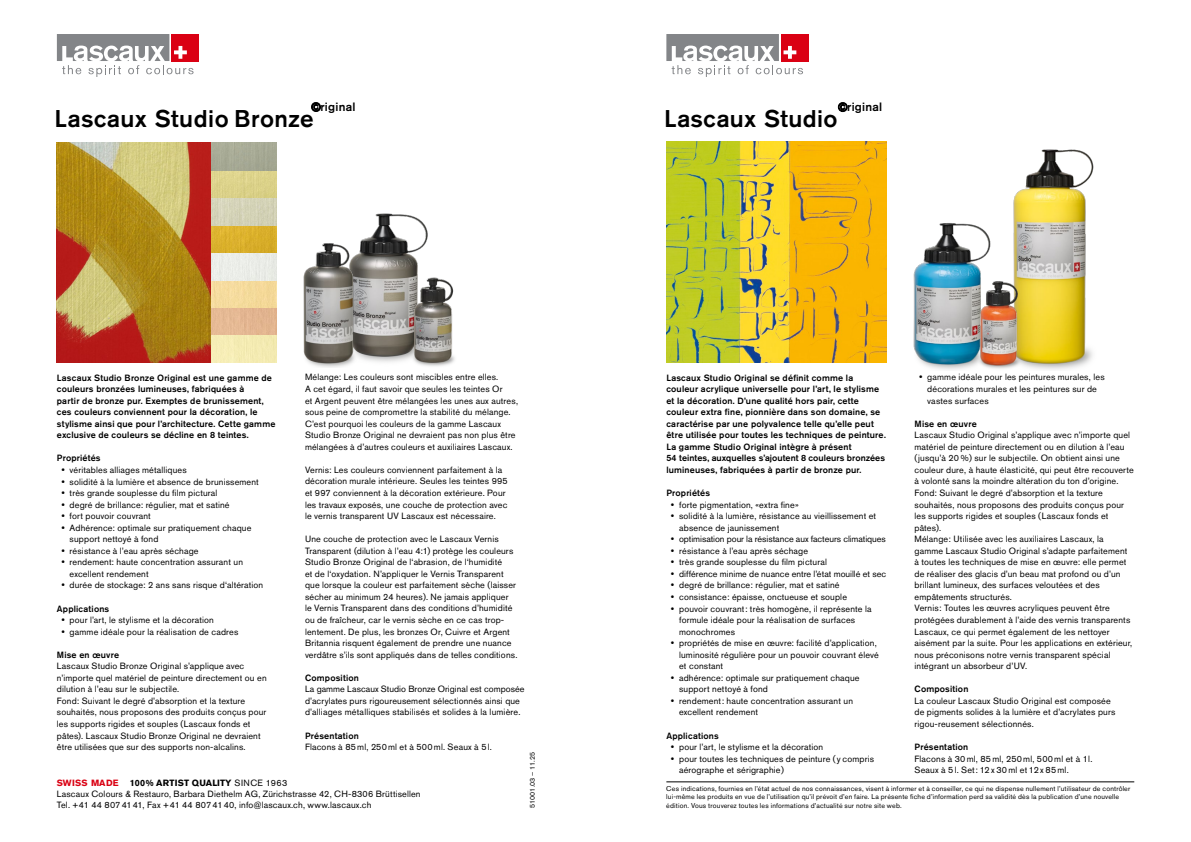
<style>
.page{position:relative;width:1191px;height:842px;background:#fff}
.page>*{position:absolute;margin:0;border:0;box-sizing:border-box;transform-origin:0 0}
.t1{font:500 24px "Akzidenz Grotesk BE";letter-spacing:.015em;color:#000}
.t2{font:500 12px "Akzidenz Grotesk BE";letter-spacing:.02em;color:#000}
.t3{font:9px/11.5px "Akzidenz Grotesk BE";letter-spacing:.015em;color:#000}
.t4{font:500 9px/11.5px "Akzidenz Grotesk BE";letter-spacing:.02em;color:#000}
.t5{font:7px/8.4px "Akzidenz Grotesk BE";letter-spacing:.025em;color:#000}
.t6{font:7px "Akzidenz Grotesk BE";color:#000}
.s1{font-family:"Arial";font-weight:400}
.s2{font-weight:700;color:#da0013}
.s3{font-weight:700}
</style>
<div class="page">
<div style="left:172px;top:34px;width:27px;height:27px;background:#da0013"></div>
<svg style="left:57px;top:34px;width:136px;height:43px"></svg>
<div style="left:781px;top:34px;width:27px;height:27px;background:#da0013"></div>
<svg style="left:666px;top:34px;width:137px;height:43px"></svg>
<img style="left:913px;top:247px;width:16px;height:120px">
<img style="left:666px;top:142px;width:220px;height:220px">
<img style="left:56px;top:142px;width:155px;height:220px">
<img style="left:211px;top:142px;width:65px;height:220px">
<img style="left:1014px;top:149px;width:80px;height:220px">
<img style="left:929px;top:198px;width:138px;height:172px">
<img style="left:361px;top:213px;width:59px;height:149px">
<img style="left:409px;top:220px;width:46px;height:146px">
<img style="left:303px;top:241px;width:58px;height:127px">
<hr style="left:666px;top:782px;width:468px;height:1px;background:#000">
<h2 class="t2" style="left:311px;top:100px;width:45px"><span class="s1">©</span>riginal</h2>
<h1 class="t1" style="left:55px;top:103px;width:260px">Lascaux Studio Bronze</h1>
<p class="t4" style="left:57px;top:371px;width:220px">Lascaux Studio Bronze Original est une gamme de couleurs bronzées lumineuses, fabriquées à<br>partir de bronze pur. Exemptes de brunissement, ces couleurs conviennent pour la décoration, le stylisme ainsi que pour l’architecture. Cette gamme exclusive de couleurs se décline en 8 teintes.</p>
<p class="t4" style="left:57px;top:452px;width:45px">Propriétés</p>
<p class="t3" style="left:70px;top:464px;width:195px">véritables alliages métalliques<br>solidité à la lumière et absence de brunissement très grande souplesse du film pictural<br>degré de brillance: régulier, mat et satiné<br>fort pouvoir couvrant<br>Adhérence: optimale sur pratiquement chaque support nettoyé à fond<br>résistance à l’eau après séchage<br>rendement: haute concentration assurant un excellent rendement<br>durée de stockage: 2 ans sans risque d‘altération</p>
<p class="t4" style="left:57px;top:602px;width:54px">Applications</p>
<p class="t3" style="left:70px;top:614px;width:170px">pour l’art, le stylisme et la décoration gamme idéale pour la réalisation de cadres</p>
<p class="t4" style="left:57px;top:649px;width:64px">Mise en œuvre</p>
<p class="t3" style="left:57px;top:660px;width:211px">Lascaux Studio Bronze Original s’applique avec n’importe quel matériel de peinture directement ou en dilution à l’eau sur le subjectile.<br>Fond: Suivant le degré d’absorption et la texture souhaités, nous proposons des produits conçus pour les supports rigides et souples (Lascaux fonds et pâtes). Lascaux Studio Bronze Original ne devraient être utilisées que sur des supports non-alcalins.</p>
<p class="t3" style="left:305px;top:371px;width:214px">Mélange: Les couleurs sont miscibles entre elles.<br>A cet égard, il faut savoir que seules les teintes Or<br>et Argent peuvent être mélangées les unes aux autres, sous peine de compromettre la stabilité du mélange.<br>C’est pourquoi les couleurs de la gamme Lascaux Studio Bronze Original ne devraient pas non plus être mélangées à d’autres couleurs et auxiliaires Lascaux.</p>
<p class="t3" style="left:305px;top:464px;width:204px">Vernis: Les couleurs conviennent parfaitement à la décoration murale intérieure. Seules les teintes 995 et 997 conviennent à la décoration extérieure. Pour les travaux exposés, une couche de protection avec le vernis transparent UV Lascaux est nécessaire.</p>
<p class="t3" style="left:305px;top:533px;width:214px">Une couche de protection avec le Lascaux Vernis Transparent (dilution à l’eau 4:1) protège les couleurs Studio Bronze Original de l‘abrasion, de l‘humidité<br>et de l‘oxydation. N’appliquer le Vernis Transparent que lorsque la couleur est parfaitement sèche (laisser sécher au minimum 24 heures). Ne jamais appliquer le Vernis Transparent dans des conditions d’humidité ou de fraîcheur, car le vernis sèche en ce cas trop&shy;lentement. De plus, les bronzes Or, Cuivre et Argent Britannia risquent également de prendre une nuance verdâtre s’ils sont appliqués dans de telles conditions.</p>
<p class="t4" style="left:305px;top:672px;width:55px">Composition</p>
<p class="t3" style="left:305px;top:683px;width:221px">La gamme Lascaux Studio Bronze Original est composée d’acrylates purs rigoureusement sélectionnés ainsi que d’alliages métalliques stabilisés et solides à la lumière.</p>
<p class="t4" style="left:305px;top:729px;width:55px">Présentation</p>
<p class="t3" style="left:305px;top:741px;width:188px">Flacons à 85ml, 250ml et à 500ml. Seaux à 5l.</p>
<p class="t6" style="left:528px;top:808px;width:58px;rotate:-90deg">51001.03 – 11.25</p>
<p class="t3" style="left:57px;top:777px;width:365px;line-height:11px"><span class="s2">SWISS MADE</span> <span class="s3">100% ARTIST QUALITY</span> SINCE 1963<br>Lascaux Colours &amp; Restauro, Barbara Diethelm AG, Zürichstrasse 42, CH-8306 Brüttisellen<br>Tel. +41 44 8074141, Fax +41 44 8074140, info@lascaux.ch, www.lascaux.ch</p>
<h2 class="t2" style="left:838px;top:100px;width:45px"><span class="s1">©</span>riginal</h2>
<h1 class="t1" style="left:664px;top:103px;width:175px">Lascaux Studio</h1>
<p class="t4" style="left:666px;top:371px;width:221px">Lascaux Studio Original se définit comme la couleur acrylique universelle pour l’art, le stylisme et la décoration. D’une qualité hors pair, cette couleur extra fine, pionnière dans son domaine, se caractérise par une polyvalence telle qu’elle peut être utilisée pour toutes les techniques de peinture.<br>La gamme Studio Original intègre à présent<br>54 teintes, auxquelles s’ajoutent 8 couleurs bronzées lumineuses, fabriquées à partir de bronze pur.</p>
<p class="t4" style="left:666px;top:487px;width:45px">Propriétés</p>
<p class="t3" style="left:679px;top:499px;width:208px">forte pigmentation, «extra fine»<br>solidité à la lumière, résistance au vieillissement et absence de jaunissement<br>optimisation pour la résistance aux facteurs climatiques résistance à l’eau après séchage<br>très grande souplesse du film pictural<br>différence minime de nuance entre l’état mouillé et sec degré de brillance: régulier, mat et satiné consistance: épaisse, onctueuse et souple<br>pouvoir couvrant: très homogène, il représente la formule idéale pour la réalisation de surfaces monochromes<br>propriétés de mise en œuvre: facilité d’application, luminosité régulière pour un pouvoir couvrant élevé et constant<br>adhérence: optimale sur pratiquement chaque support nettoyé à fond<br>rendement: haute concentration assurant un excellent rendement</p>
<p class="t4" style="left:666px;top:729px;width:54px">Applications</p>
<p class="t3" style="left:679px;top:741px;width:196px">pour l’art, le stylisme et la décoration<br>pour toutes les techniques de peinture (y compris aérographe et sérigraphie)</p>
<p class="t3" style="left:927px;top:371px;width:179px">gamme idéale pour les peintures murales, les décorations murales et les peintures sur de vastes surfaces</p>
<p class="t4" style="left:914px;top:418px;width:64px">Mise en œuvre</p>
<p class="t3" style="left:914px;top:429px;width:221px">Lascaux Studio Original s’applique avec n’importe quel matériel de peinture directement ou en dilution à l’eau (jusqu’à 20 %) sur le subjectile. On obtient ainsi une couleur dure, à haute élasticité, qui peut être recouverte à volonté sans la moindre altération du ton d’origine.<br>Fond: Suivant le degré d’absorption et la texture souhaités, nous proposons des produits conçus pour les supports rigides et souples (Lascaux fonds et pâtes).<br>Mélange: Utilisée avec les auxiliaires Lascaux, la gamme Lascaux Studio Original s’adapte parfaitement à toutes les techniques de mise en œuvre: elle permet de réaliser des glacis d’un beau mat profond ou d’un brillant lumineux, des surfaces veloutées et des empâtements structurés.<br>Vernis: Toutes les œuvres acryliques peuvent être protégées durablement à l’aide des vernis transparents Lascaux, ce qui permet également de les nettoyer aisément par la suite. Pour les applications en extérieur, nous préconisons notre vernis transparent spécial intégrant un absorbeur d’UV.</p>
<p class="t4" style="left:914px;top:683px;width:55px">Composition</p>
<p class="t3" style="left:914px;top:695px;width:202px">La couleur Lascaux Studio Original est composée de pigments solides à la lumière et d’acrylates purs rigou-reusement sélectionnés.</p>
<p class="t4" style="left:914px;top:741px;width:55px">Présentation</p>
<p class="t3" style="left:914px;top:753px;width:179px">Flacons à 30ml, 85ml, 250ml, 500ml et à 1l.<br>Seaux à 5l. Set: 12 x 30ml et 12 x 85ml.</p>
<p class="t5" style="left:666px;top:784px;width:465px">Ces indications, fournies en l’état actuel de nos connaissances, visent à informer et à conseiller, ce qui ne dispense nullement l’utilisateur de contrôler lui-même les produits en vue de l’utilisation qu’il prévoit d’en faire. La présente fiche d’information perd sa validité dès la publication d’une nouvelle édition. Vous trouverez toutes les informations d’actualité sur notre site web.</p>
</div>
